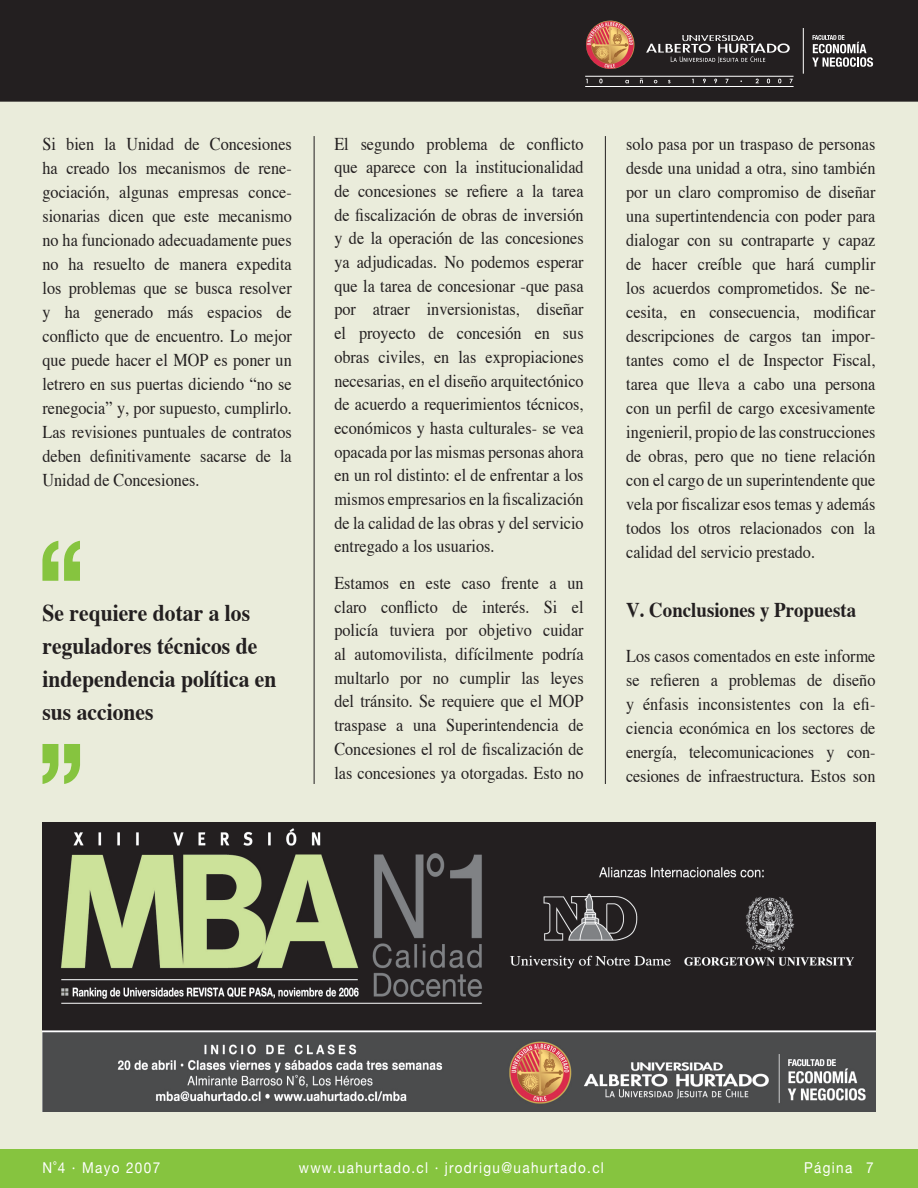
<style>
.page{position:relative;width:918px;height:1188px;background:#fff}
.page>*{position:absolute;margin:0;border:0;box-sizing:border-box;transform-origin:0 0}
.destacado{font:700 24px/33px "Times";color:#231f20;scale:.9 1}
.subtitulo{font:700 21px "Times";color:#231f20;scale:.9 1}
.t1{font:18px/24px "Times";color:#231f20;text-align:justify;scale:.9 1}
.t2{font:15px "Helvetica Neue";letter-spacing:.1em;color:#fff;scale:.9 1}
</style>
<div class="page">
<div style="left:0;top:0;width:918px;height:1187px;background:#eaecdb"></div>
<div style="left:0;top:0;width:918px;height:102px;background:#231f20"></div>
<div style="left:0;top:1149px;width:918px;height:39px;background:#86c43f"></div>
<div style="left:800px;top:21px;width:80px;height:59px;background:#231f20"></div>
<svg style="left:812px;top:35px;width:61px;height:32px"></svg>
<hr style="left:803px;top:28px;width:1px;height:46px;background:#fff">
<hr style="left:43px;top:99px;width:832px;height:1px;background:#231f20">
<div style="left:576px;top:9px;width:221px;height:89px;background:#231f20"></div>
<hr style="left:585px;top:76px;width:209px;height:1px;background:#fff">
<hr style="left:585px;top:86px;width:209px;height:1px;background:#fff">
<svg style="left:756px;top:79px;width:3px;height:4px"></svg>
<svg style="left:778px;top:79px;width:3px;height:4px"></svg>
<svg style="left:599px;top:79px;width:4px;height:4px"></svg>
<svg style="left:625px;top:80px;width:4px;height:3px"></svg>
<svg style="left:640px;top:78px;width:3px;height:5px"></svg>
<svg style="left:646px;top:35px;width:144px;height:28px"></svg>
<img style="left:586px;top:20px;width:48px;height:49px">
<img style="left:43px;top:823px;width:832px;height:288px">
<hr style="left:314px;top:136px;width:1px;height:648px;background:#231f20">
<hr style="left:605px;top:136px;width:1px;height:648px;background:#231f20">
<svg style="left:42px;top:541px;width:16px;height:40px"></svg>
<svg style="left:64px;top:541px;width:16px;height:40px"></svg>
<svg style="left:43px;top:744px;width:37px;height:40px"></svg>
<p class="t1" style="left:43px;top:130px;width:279px">Si bien la Unidad de Concesiones ha creado los mecanismos de rene&shy;gociación, algunas empresas conce&shy;sionarias dicen que este mecanismo no ha funcionado adecuadamente pues no ha resuelto de manera expedita los problemas que se busca resolver y ha generado más espacios de conflicto que de encuentro. Lo mejor que puede hacer el MOP es poner un letrero en sus puertas diciendo “no se renegocia” y, por supuesto, cumplirlo.<br>Las revisiones puntuales de contratos deben definitivamente sacarse de la Unidad de Concesiones.</p>
<p class="t1" style="left:334px;top:130px;width:279px">El segundo problema de conflicto que aparece con la institucionalidad de concesiones se refiere a la tarea de fiscalización de obras de inversión y de la operación de las concesiones ya adjudicadas. No podemos esperar que la tarea de concesionar -que pasa por atraer inversionistas, diseñar el proyecto de concesión en sus obras civiles, en las expropiaciones necesarias, en el diseño arquitectónico de acuerdo a requerimientos técnicos, económicos y hasta culturales- se vea opacada por las mismas personas ahora en un rol distinto: el de enfrentar a los mismos empresarios en la fiscalización de la calidad de las obras y del servicio entregado a los usuarios.</p>
<p class="t1" style="left:334px;top:569px;width:279px">Estamos en este caso frente a un claro conflicto de interés. Si el policía tuviera por objetivo cuidar al automovilista, difícilmente podría multarlo por no cumplir las leyes del tránsito. Se requiere que el MOP traspase a una Superintendencia de Concesiones el rol de fiscalización de las concesiones ya otorgadas. Esto no</p>
<p class="destacado" style="left:43px;top:594px;width:262px">Se requiere dotar a los reguladores técnicos de independencia política en sus acciones</p>
<p class="t1" style="left:626px;top:130px;width:279px">solo pasa por un traspaso de personas desde una unidad a otra, sino también por un claro compromiso de diseñar una supertintendencia con poder para dialogar con su contraparte y capaz de hacer creíble que hará cumplir los acuerdos comprometidos. Se ne&shy;cesita, en consecuencia, modificar descripciones de cargos tan impor&shy;tantes como el de Inspector Fiscal, tarea que lleva a cabo una persona con un perfil de cargo excesivamente ingenieril, propio de las construcciones de obras, pero que no tiene relación con el cargo de un superintendente que vela por fiscalizar esos temas y además todos los otros relacionados con la calidad del servicio prestado.</p>
<p class="subtitulo" style="left:626px;top:590px;width:257px">V. Conclusiones y Propuesta</p>
<p class="t1" style="left:626px;top:642px;width:279px">Los casos comentados en este informe se refieren a problemas de diseño y énfasis inconsistentes con la efi&shy;ciencia económica en los sectores de energía, telecomunicaciones y con&shy;cesiones de infraestructura. Estos son</p>
<p class="t2" style="left:43px;top:1158px;width:132px">N˚4 · Mayo 2007</p>
<p class="t2" style="left:299px;top:1158px;width:341px">www.uahurtado.cl · jrodrigu@uahurtado.cl</p>
<p class="t2" style="left:804px;top:1158px;width:55px">Página</p>
</div>
